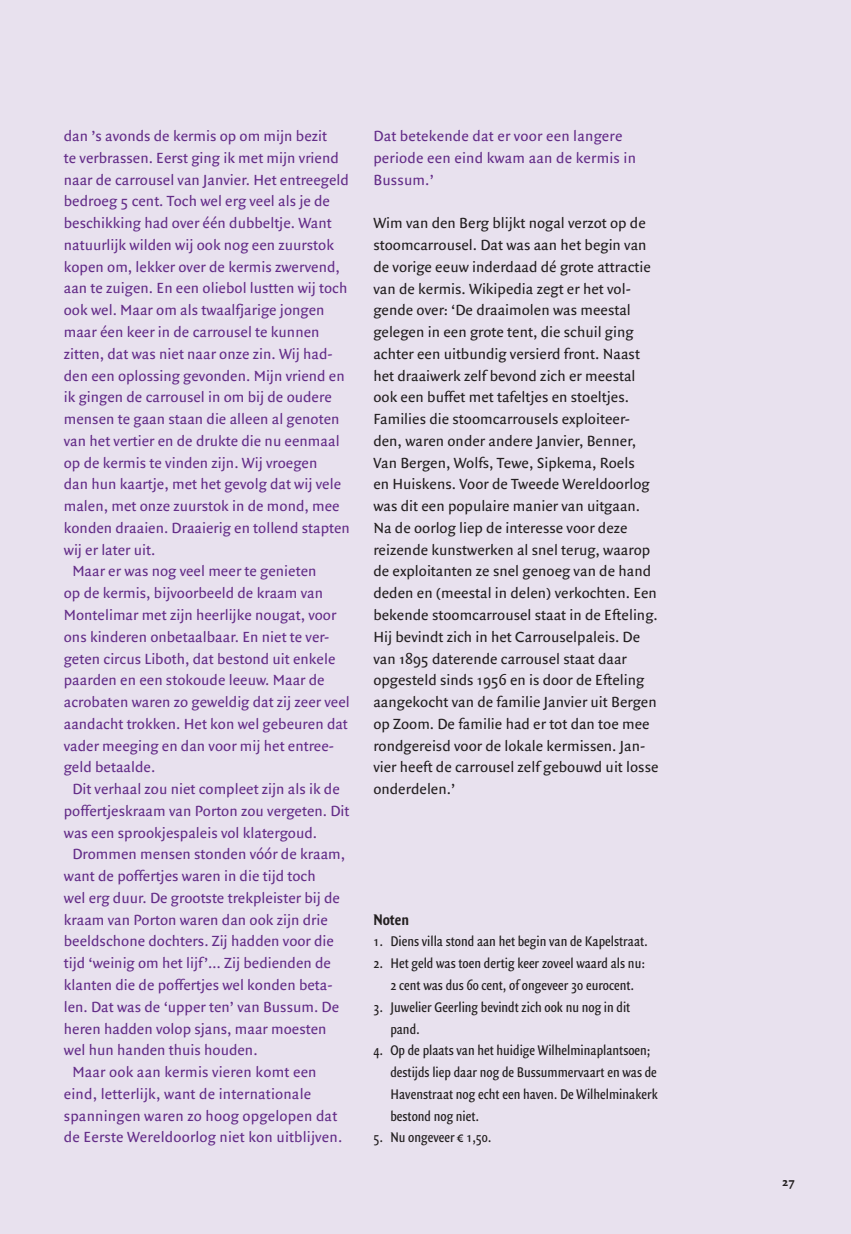
<style>
.page{position:relative;width:851px;height:1234px;background:#fff}
.page>*{position:absolute;margin:0;border:0;box-sizing:border-box;transform-origin:0 0}
.t1{font:700 16.5px "Quadraat Sans Con";color:#231f20}
.t2{font:15.75px/21.8px "Quadraat Sans";color:#642d89}
.t3{font:15.75px/21.8px "Quadraat Sans";color:#231f20}
.t4{font:15px/21.8px "Quadraat Sans Con";color:#231f20}
.t5{font:700 12.75px "Quadraat Sans";color:#231f20}
</style>
<div class="page">
<div style="left:0;top:0;width:850px;height:1233px;background:#e8e1ee"></div>
<p class="t2" style="left:64px;top:125px;width:265px">dan ’s avonds de kermis op om mijn bezit</p>
<p class="t2" style="left:64px;top:147px;width:276px">te verbrassen. Eerst ging ik met mijn vriend</p>
<p class="t2" style="left:64px;top:169px;width:287px">naar de carrousel van Janvier. Het entreegeld</p>
<p class="t2" style="left:64px;top:191px;width:268px">bedroeg 5 cent. Toch wel erg veel als je de</p>
<p class="t2" style="left:64px;top:212px;width:269px">beschikking had over één dubbeltje. Want</p>
<p class="t2" style="left:64px;top:234px;width:272px">natuurlijk wilden wij ook nog een zuurstok</p>
<p class="t2" style="left:64px;top:256px;width:277px">kopen om, lekker over de kermis zwervend,</p>
<p class="t2" style="left:64px;top:278px;width:285px">aan te zuigen. En een oliebol lustten wij toch</p>
<p class="t2" style="left:64px;top:299px;width:262px">ook wel. Maar om als twaalfjarige jongen</p>
<p class="t2" style="left:64px;top:321px;width:257px">maar éen keer in de carrousel te kunnen</p>
<p class="t2" style="left:64px;top:343px;width:270px">zitten, dat was niet naar onze zin. Wij had-</p>
<p class="t2" style="left:64px;top:365px;width:282px">den een oplossing gevonden. Mijn vriend en</p>
<p class="t2" style="left:64px;top:386px;width:269px">ik gingen de carrousel in om bij de oudere</p>
<p class="t2" style="left:64px;top:408px;width:277px">mensen te gaan staan die alleen al genoten</p>
<p class="t2" style="left:64px;top:430px;width:277px">van het vertier en de drukte die nu eenmaal</p>
<p class="t2" style="left:64px;top:452px;width:255px">op de kermis te vinden zijn. Wij vroegen</p>
<p class="t2" style="left:64px;top:473px;width:279px">dan hun kaartje, met het gevolg dat wij vele</p>
<p class="t2" style="left:64px;top:495px;width:277px">malen, met onze zuurstok in de mond, mee</p>
<p class="t2" style="left:64px;top:517px;width:287px">konden draaien. Draaierig en tollend stapten</p>
<p class="t2" style="left:64px;top:539px;width:93px">wij er later uit.</p>
<p class="t2" style="left:72px;top:560px;width:246px">Maar er was nog veel meer te genieten</p>
<p class="t2" style="left:64px;top:582px;width:261px">op de kermis, bijvoorbeeld de kraam van</p>
<p class="t2" style="left:64px;top:604px;width:274px">Montelimar met zijn heerlijke nougat, voor</p>
<p class="t2" style="left:64px;top:626px;width:267px">ons kinderen onbetaalbaar. En niet te ver-</p>
<p class="t2" style="left:64px;top:647px;width:273px">geten circus Liboth, dat bestond uit enkele</p>
<p class="t2" style="left:64px;top:669px;width:262px">paarden en een stokoude leeuw. Maar de</p>
<p class="t2" style="left:64px;top:691px;width:287px">acrobaten waren zo geweldig dat zij zeer veel</p>
<p class="t2" style="left:64px;top:713px;width:285px">aandacht trokken. Het kon wel gebeuren dat</p>
<p class="t2" style="left:64px;top:734px;width:272px">vader meeging en dan voor mij het entree-</p>
<p class="t2" style="left:64px;top:756px;width:93px">geld betaalde.</p>
<p class="t2" style="left:72px;top:778px;width:269px">Dit verhaal zou niet compleet zijn als ik de</p>
<p class="t2" style="left:64px;top:800px;width:287px">poffertjeskraam van Porton zou vergeten. Dit</p>
<p class="t2" style="left:64px;top:821px;width:255px">was een sprookjespaleis vol klatergoud.</p>
<p class="t2" style="left:72px;top:843px;width:274px">Drommen mensen stonden vóór de kraam,</p>
<p class="t2" style="left:64px;top:865px;width:253px">want de poffertjes waren in die tijd toch</p>
<p class="t2" style="left:64px;top:887px;width:278px">wel erg duur. De grootste trekpleister bij de</p>
<p class="t2" style="left:64px;top:908px;width:265px">kraam van Porton waren dan ook zijn drie</p>
<p class="t2" style="left:64px;top:930px;width:272px">beeldschone dochters. Zij hadden voor die</p>
<p class="t2" style="left:64px;top:952px;width:269px">tijd ‘weinig om het lijf’… Zij bedienden de</p>
<p class="t2" style="left:64px;top:974px;width:270px">klanten die de poffertjes wel konden beta-</p>
<p class="t2" style="left:64px;top:995px;width:277px">len. Dat was de ‘upper ten’ van Bussum. De</p>
<p class="t2" style="left:64px;top:1017px;width:264px">heren hadden volop sjans, maar moesten</p>
<p class="t2" style="left:64px;top:1039px;width:195px">wel hun handen thuis houden.</p>
<p class="t2" style="left:72px;top:1061px;width:246px">Maar ook aan kermis vieren komt een</p>
<p class="t2" style="left:64px;top:1082px;width:249px">eind, letterlijk, want de internationale</p>
<p class="t2" style="left:64px;top:1104px;width:275px">spanningen waren zo hoog opgelopen dat</p>
<p class="t2" style="left:64px;top:1126px;width:280px">de Eerste Wereldoorlog niet kon uitblijven.</p>
<p class="t2" style="left:373px;top:125px;width:264px">Dat betekende dat er voor een langere periode een eind kwam aan de kermis in<br>Bussum.’</p>
<p class="t3" style="left:373px;top:212px;width:286px">Wim van den Berg blijkt nogal verzot op de stoomcarrousel. Dat was aan het begin van de vorige eeuw inderdaad dé grote attractie van de kermis. Wikipedia zegt er het vol&shy;gende over: ‘De draaimolen was meestal gelegen in een grote tent, die schuil ging achter een uitbundig versierd front. Naast het draaiwerk zelf bevond zich er meestal ook een buffet met tafeltjes en stoeltjes.<br>Families die stoomcarrousels exploiteer&shy;den, waren onder andere Janvier, Benner, Van Bergen, Wolfs, Tewe, Sipkema, Roels<br>en Huiskens. Voor de Tweede Wereldoorlog was dit een populaire manier van uitgaan.<br>Na de oorlog liep de interesse voor deze reizende kunstwerken al snel terug, waarop de exploitanten ze snel genoeg van de hand deden en (meestal in delen) verkochten. Een bekende stoomcarrousel staat in de Efteling.<br>Hij bevindt zich in het Carrouselpaleis. De van 1895 daterende carrousel staat daar opgesteld sinds 1956 en is door de Efteling aangekocht van de familie Janvier uit Bergen op Zoom. De familie had er tot dan toe mee rondgereisd voor de lokale kermissen. Jan&shy;vier heeft de carrousel zelf gebouwd uit losse onderdelen.’</p>
<p class="t1" style="left:373px;top:909px;width:37px">Noten</p>
<p class="t4" style="left:373px;top:930px;width:276px">1. Diens villa stond aan het begin van de Kapelstraat.</p>
<p class="t4" style="left:373px;top:952px;width:273px;text-align:center">2. Het geld was toen dertig keer zoveel waard als nu:<br>2 cent was dus 60 cent, of ongeveer 30 eurocent.</p>
<p class="t4" style="left:390px;top:996px;width:241px;text-indent:-17px">3. Juwelier Geerling bevindt zich ook nu nog in dit pand.</p>
<p class="t4" style="left:390px;top:1039px;width:269px;text-indent:-17px">4. Op de plaats van het huidige Wilhelminaplantsoen; destijds liep daar nog de Bussummervaart en was de Havenstraat nog echt een haven. De Wilhelminakerk bestond nog niet.</p>
<p class="t4" style="left:373px;top:1126px;width:119px">5. Nu ongeveer € 1,50.</p>
<p class="t5" style="left:782px;top:1174px;width:14px">27</p>
</div>
